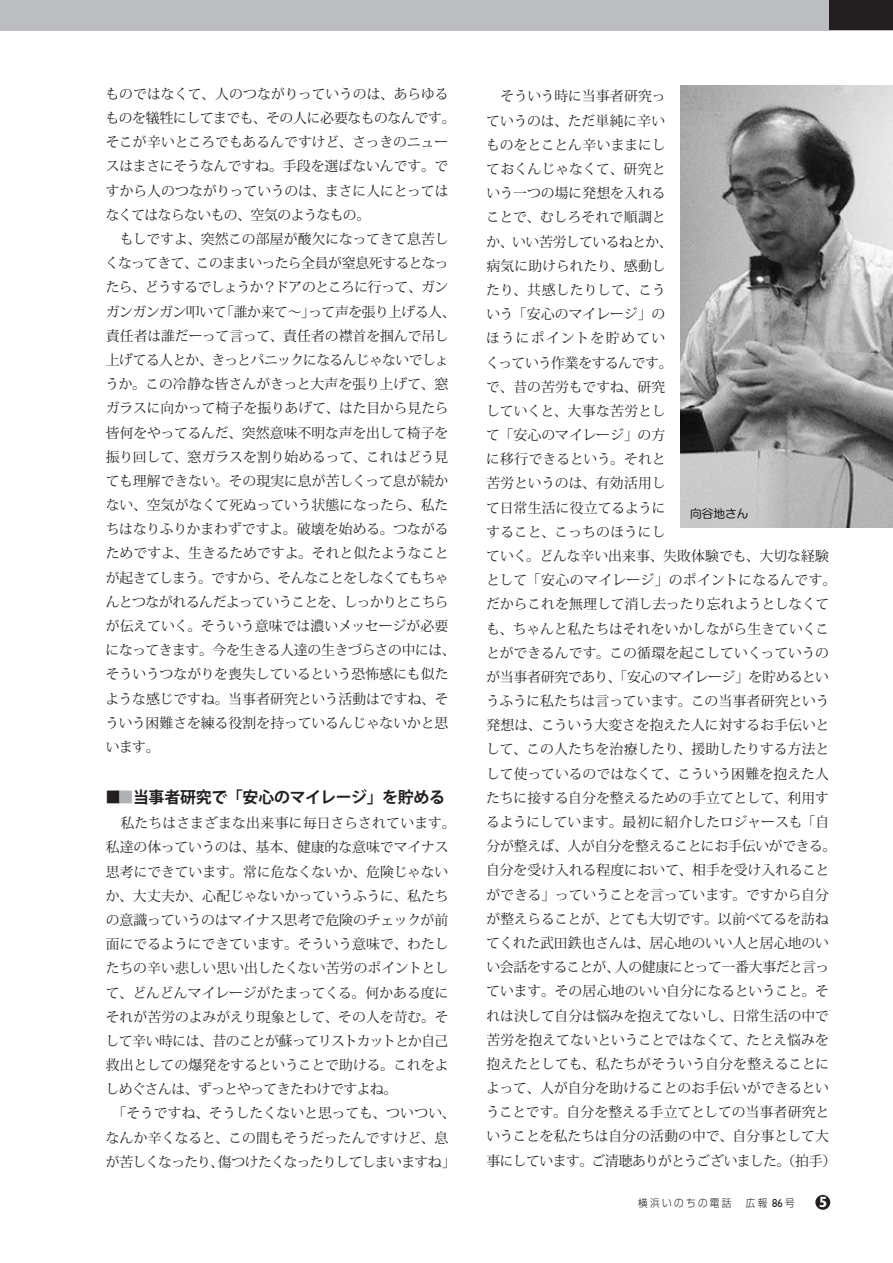
<style>
.page{position:relative;width:893px;height:1263px;background:#fff}
.page>*{position:absolute;margin:0;border:0;box-sizing:border-box;transform-origin:0 0}
.t1{font:700 15.9px "Koz Go Pro";letter-spacing:-.02em;color:#231f20}
.t2{font:700 14.85px "Humanist 521 BT";color:#fff}
.t3{font:13.8px/24.2px "Koz Min Pro";letter-spacing:-.01em;color:#231f20}
.t4{font:11.7px "Shin M Go Pro";letter-spacing:-.005em;color:#231f20}
.t5{font:300 10.65px "Shin Go Pr 6";letter-spacing:.25em;color:#231f20;scale:.9 1}
.s1{color:#b0b1b5}
.s2{font-family:"Humanist 521 BT";font-weight:400;font-size:11.7px}
</style>
<div class="page">
<div style="left:0;top:0;width:893px;height:30px;background:#bcbdc0"></div>
<div style="left:829px;top:0;width:64px;height:29px;background:#231f20"></div>
<img style="left:680px;top:85px;width:213px;height:442px">
<div style="left:815px;top:1195px;width:15px;height:15px;background:#231f20;border-radius:50%"></div>
<p class="t3" style="left:105px;top:81px;width:352px">ものではなくて、人のつながりっていうのは、あらゆるものを犠牲にしてまでも、その人に必要なものなんです。そこが辛いところでもあるんですけど、さっきのニュースはまさにそうなんですね。手段を選ばないんです。ですから人のつながりっていうのは、まさに人にとってはなくてはならないもの、空気のようなもの。<br>　もしですよ、突然この部屋が酸欠になってきて息苦しくなってきて、このままいったら全員が窒息死するとなったら、どうするでしょうか？ドアのところに行って、ガンガンガンガン叩いて「誰か来て～」って声を張り上げる人、責任者は誰だーって言って、責任者の襟首を掴んで吊し上げてる人とか、きっとパニックになるんじゃないでしょうか。この冷静な皆さんがきっと大声を張り上げて、窓ガラスに向かって椅子を振りあげて、はた目から見たら皆何をやってるんだ、突然意味不明な声を出して椅子を振り回して、窓ガラスを割り始めるって、これはどう見ても理解できない。その現実に息が苦しくって息が続かない、空気がなくて死ぬっていう状態になったら、私たちはなりふりかまわずですよ。破壊を始める。つながるためですよ、生きるためですよ。それと似たようなことが起きてしまう。ですから、そんなことをしなくてもちゃんとつながれるんだよっていうことを、しっかりとこちらが伝えていく。そういう意味では濃いメッセージが必要になってきます。今を生きる人達の生きづらさの中には、そういうつながりを喪失しているという恐怖感にも似たような感じですね。当事者研究という活動はですね、そういう困難さを練る役割を持っているんじゃないかと思います。</p>
<p class="t1" style="left:106px;top:787px;width:341px">■<span class="s1">■</span>当事者研究で「安心のマイレージ」を貯める</p>
<p class="t3" style="left:105px;top:810px;width:352px">　私たちはさまざまな出来事に毎日さらされています。私達の体っていうのは、基本、健康的な意味でマイナス思考にできています。常に危なくないか、危険じゃないか、大丈夫か、心配じゃないかっていうふうに、私たちの意識っていうのはマイナス思考で危険のチェックが前面にでるようにできています。そういう意味で、わたしたちの辛い悲しい思い出したくない苦労のポイントとして、どんどんマイレージがたまってくる。何かある度にそれが苦労のよみがえり現象として、その人を苛む。そして辛い時には、昔のことが蘇ってリストカットとか自己救出としての爆発をするということで助ける。これをよしめぐさんは、ずっとやってきたわけですよね。<br>　「そうですね、そうしたくないと思っても、ついつい、なんか辛くなると、この間もそうだったんですけど、息が苦しくなったり、傷つけたくなったりしてしまいますね」</p>
<p class="t3" style="left:486px;top:84px;width:352px">　そういう時に当事者研究っ<br>ていうのは、ただ単純に辛い<br>ものをとことん辛いままにし<br>ておくんじゃなくて、研究と<br>いう一つの場に発想を入れる<br>ことで、むしろそれで順調と<br>か、いい苦労しているねとか、<br>病気に助けられたり、感動し<br>たり、共感したりして、こう<br>いう「安心のマイレージ」の<br>ほうにポイントを貯めてい<br>くっていう作業をするんです。<br>で、昔の苦労もですね、研究<br>していくと、大事な苦労とし<br>て「安心のマイレージ」の方<br>に移行できるという。それと<br>苦労というのは、有効活用し<br>て日常生活に役立てるように<br>すること、こっちのほうにし<br>ていく。どんな辛い出来事、失敗体験でも、大切な経験として「安心のマイレージ」のポイントになるんです。だからこれを無理して消し去ったり忘れようとしなくても、ちゃんと私たちはそれをいかしながら生きていくことができるんです。この循環を起こしていくっていうのが当事者研究であり、「安心のマイレージ」を貯めるというふうに私たちは言っています。この当事者研究という発想は、こういう大変さを抱えた人に対するお手伝いとして、この人たちを治療したり、援助したりする方法として使っているのではなくて、こういう困難を抱えた人たちに接する自分を整えるための手立てとして、利用するようにしています。最初に紹介したロジャースも「自分が整えば、人が自分を整えることにお手伝いができる。自分を受け入れる程度において、相手を受け入れることができる」っていうことを言っています。ですから自分が整えらることが、とても大切です。以前べてるを訪ねてくれた武田鉄也さんは、居心地のいい人と居心地のいい会話をすることが、人の健康にとって一番大事だと言っています。その居心地のいい自分になるということ。それは決して自分は悩みを抱えてないし、日常生活の中で苦労を抱えてないということではなくて、たとえ悩みを抱えたとしても、私たちがそういう自分を整えることによって、人が自分を助けることのお手伝いができるということです。自分を整える手立てとしての当事者研究ということを私たちは自分の活動の中で、自分事として大事にしています。ご清聴ありがとうございました。（拍手）</p>
<p class="t4" style="left:690px;top:505px;width:60px">向谷地さん</p>
<p class="t5" style="left:638px;top:1194px;width:175px">横浜いのちの電話　広報 <span class="s2">86</span>号</p>
<p class="t2" style="left:819px;top:1193px;width:10px">5</p>
</div>
